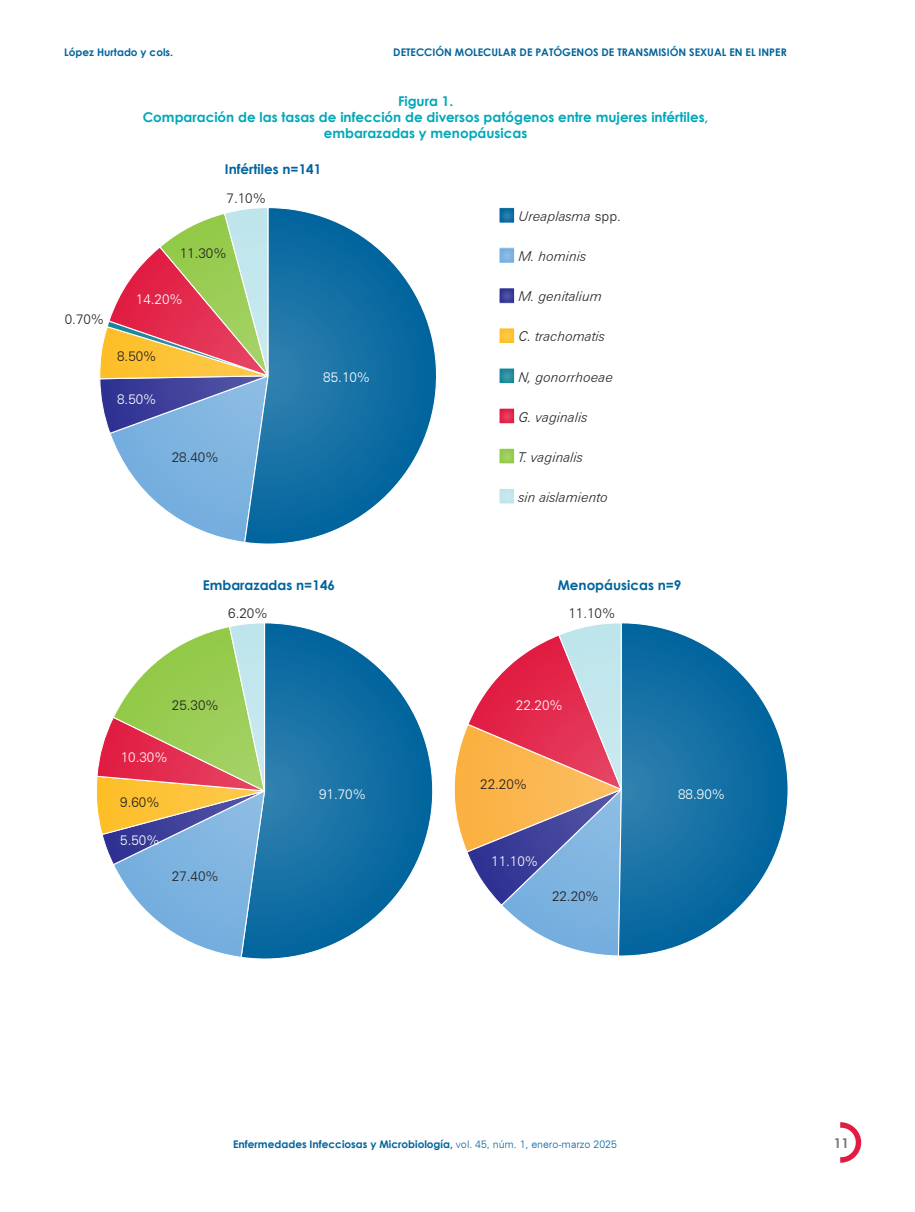
<style>
.page{position:relative;width:915px;height:1212px;background:#fff}
.page>*{position:absolute;margin:0;border:0;box-sizing:border-box;transform-origin:0 0}
.cuadros{font:700 13.5px "Century Gothic";color:#00a8b8}
.texto{font:italic 300 13.5px "Zurich BT";color:#231f20}
.texto-2{font:300 13.5px "Zurich BT";color:#231f20}
.texto-3{font:300 13.5px "Zurich BT";color:#fff}
.t1{font:700 13.5px "Century Gothic";color:#00649d}
.t2{font:700 13.5px "Century Gothic";color:#76787b}
.cornisas{font:700 10.5px "Century Gothic";color:#00649d}
.s1{font-style:normal}
.s2{font-family:"Zurich BT";font-weight:300}
</style>
<div class="page">
<svg style="left:840px;top:1122px;width:20px;height:41px"></svg>
<div style="left:829px;top:1131px;width:23px;height:23px;background:#fff;border-radius:50%"></div>
<div style="left:826px;top:1128px;width:29px;height:29px;border:6px solid #fff;border-radius:50%"></div>
<svg style="left:96px;top:623px;width:337px;height:336px;background:#598c9a"></svg>
<svg style="left:622px;top:622px;width:166px;height:334px"></svg>
<svg style="left:454px;top:623px;width:333px;height:333px;background:#667d9a"></svg>
<div style="left:498px;top:207px;width:16px;height:16px;border:1px solid #fff"></div>
<div style="left:498px;top:247px;width:16px;height:16px;border:1px solid #fff"></div>
<div style="left:498px;top:288px;width:16px;height:16px;border:1px solid #fff"></div>
<svg style="left:499px;top:208px;width:15px;height:15px"></svg>
<div style="left:499px;top:248px;width:15px;height:15px;background:#7db3e0"></div>
<svg style="left:499px;top:288px;width:15px;height:15px"></svg>
<svg style="left:499px;top:328px;width:15px;height:15px"></svg>
<svg style="left:499px;top:368px;width:15px;height:16px"></svg>
<svg style="left:499px;top:408px;width:15px;height:16px"></svg>
<svg style="left:499px;top:448px;width:15px;height:16px"></svg>
<div style="left:499px;top:488px;width:15px;height:16px;background:#c2e6ed"></div>
<svg style="left:243px;top:213px;width:194px;height:331px"></svg>
<svg style="left:98px;top:207px;width:337px;height:336px;background:#5884a0"></svg>
<p class="cornisas" style="left:64px;top:44px;width:110px">López Hurtado y cols.</p>
<p class="cornisas" style="left:393px;top:44px;width:395px">DETECCIÓN MOLECULAR DE PATÓGENOS DE TRANSMISIÓN SEXUAL EN EL INPER</p>
<p class="cuadros" style="left:398px;top:91px;width:57px">Figura 1.</p>
<p class="cuadros" style="left:143px;top:107px;width:567px">Comparación de las tasas de infección de diversos patógenos entre mujeres infértiles,</p>
<p class="cuadros" style="left:324px;top:123px;width:205px">embarazadas y menopáusicas</p>
<p class="t1" style="left:225px;top:159px;width:98px">Infértiles n=141</p>
<p class="texto-2" style="left:226px;top:190px;width:41px">7.10%</p>
<p class="texto-2" style="left:65px;top:311px;width:41px">0.70%</p>
<p class="texto-2" style="left:180px;top:245px;width:48px">11.30%</p>
<p class="texto-3" style="left:136px;top:291px;width:48px">14.20%</p>
<p class="texto-2" style="left:117px;top:348px;width:41px">8.50%</p>
<p class="texto-3" style="left:117px;top:391px;width:41px">8.50%</p>
<p class="texto-2" style="left:172px;top:449px;width:48px">28.40%</p>
<p class="texto-3" style="left:323px;top:369px;width:48px">85.10%</p>
<p class="texto" style="left:518px;top:208px;width:103px">Ureaplasma <span class="s1">spp.</span></p>
<p class="texto" style="left:518px;top:248px;width:69px">M. hominis</p>
<p class="texto" style="left:518px;top:288px;width:85px">M. genitalium</p>
<p class="texto" style="left:518px;top:328px;width:88px">C. trachomatis</p>
<p class="texto" style="left:518px;top:368px;width:96px">N, gonorrhoeae</p>
<p class="texto" style="left:518px;top:409px;width:70px">G. vaginalis</p>
<p class="texto" style="left:518px;top:449px;width:66px">T. vaginalis</p>
<p class="texto" style="left:518px;top:489px;width:91px">sin aislamiento</p>
<p class="t1" style="left:203px;top:574px;width:134px">Embarazadas n=146</p>
<p class="t1" style="left:557px;top:574px;width:125px">Menopáusicas n=9</p>
<p class="texto-2" style="left:228px;top:605px;width:41px">6.20%</p>
<p class="texto-2" style="left:568px;top:605px;width:48px">11.10%</p>
<p class="texto-2" style="left:172px;top:697px;width:48px">25.30%</p>
<p class="texto-3" style="left:515px;top:697px;width:48px">22.20%</p>
<p class="texto-3" style="left:121px;top:749px;width:48px">10.30%</p>
<p class="texto-2" style="left:120px;top:794px;width:41px">9.60%</p>
<p class="texto-3" style="left:120px;top:832px;width:41px">5.50%</p>
<p class="texto-2" style="left:172px;top:868px;width:48px">27.40%</p>
<p class="texto-2" style="left:480px;top:776px;width:48px">22.20%</p>
<p class="texto-3" style="left:319px;top:786px;width:48px">91.70%</p>
<p class="texto-3" style="left:678px;top:786px;width:48px">88.90%</p>
<p class="texto-3" style="left:491px;top:853px;width:48px">11.10%</p>
<p class="texto-2" style="left:552px;top:887px;width:48px">22.20%</p>
<p class="cornisas" style="left:233px;top:1136px;width:385px">Enfermedades Infecciosas y Microbiología, <span class="s2">vol. 45, núm. 1, enero-marzo 2025</span></p>
<p class="t2" style="left:833px;top:1133px;width:17px">11</p>
</div>
